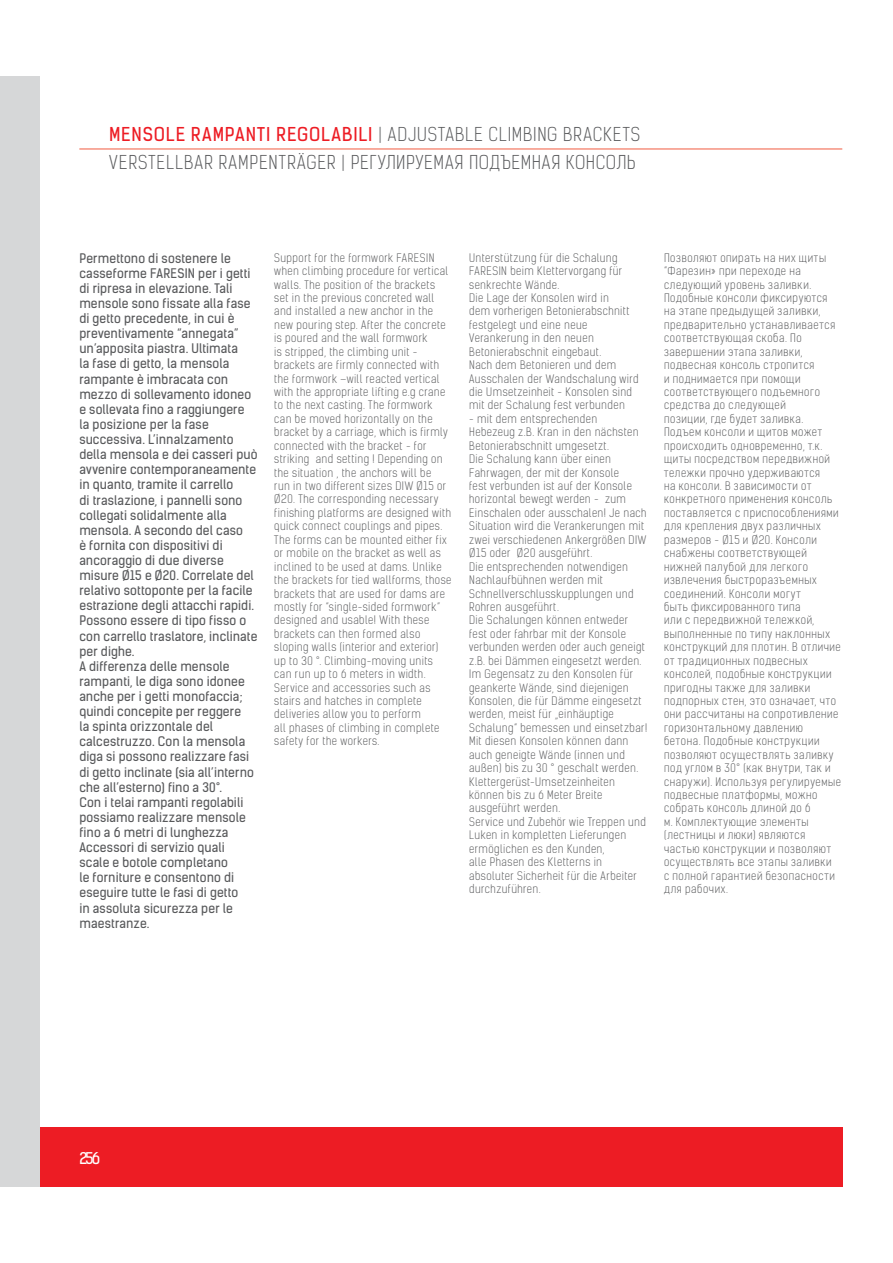
<style>
.page{position:relative;width:893px;height:1263px;background:#fff}
.page>*{position:absolute;margin:0;border:0;box-sizing:border-box;transform-origin:0 0}
.t1{font:300 18.15px "Kelson Sans";letter-spacing:.045em;color:#58595b}
.t2{font:18.15px "Kelson Sans Light RU";letter-spacing:.03em;color:#58595b}
.t3{font:15.45px "Kelson Sans";color:#fff}
.t4{font:12.6px/15.1px "Kelson Sans";letter-spacing:.01em;color:#58595b}
.t5{font:300 11.25px/13.5px "Kelson Sans";letter-spacing:.04em;color:#58595b}
.t6{font:11.25px/13.5px "Kelson Sans Light RU";letter-spacing:.055em;color:#58595b}
.s1{font-weight:400;color:#ed1c24}
.s2{font-family:"Kelson Sans";font-weight:300}
</style>
<div class="page">
<div style="left:0;top:1127px;width:842px;height:60px;background:#ed1c24"></div>
<hr style="left:79px;top:149px;width:763px;height:1px;background:#f15a40">
<div style="left:0;top:76px;width:40px;height:1111px;background:#d6d7d8"></div>
<h1 class="t1" style="left:109px;top:126px;width:532px"><span class="s1">MENSOLE RAMPANTI REGOLABILI</span> | ADJUSTABLE CLIMBING BRACKETS</h1>
<h1 class="t2" style="left:109px;top:153px;width:528px"><span class="s2">VERSTELLBAR RAMPENTRÄGER |</span> РЕГУЛИРУЕМАЯ ПОДЪЕМНАЯ КОНСОЛЬ</h1>
<p class="t4" style="left:79px;top:252px;width:180px">Permettono di sostenere le casseforme FARESIN per i getti di ripresa in elevazione. Tali mensole sono fissate alla fase di getto precedente, in cui è preventivamente “annegata” un’apposita piastra. Ultimata<br>la fase di getto, la mensola rampante è imbracata con mezzo di sollevamento idoneo e sollevata fino a raggiungere la posizione per la fase successiva. L’innalzamento della mensola e dei casseri può avvenire contemporaneamente in quanto, tramite il carrello<br>di traslazione, i pannelli sono collegati solidalmente alla mensola. A secondo del caso<br>è fornita con dispositivi di ancoraggio di due diverse misure Ø15 e Ø20. Correlate del relativo sottoponte per la facile estrazione degli attacchi rapidi.<br>Possono essere di tipo fisso o con carrello traslatore, inclinate per dighe.<br>A differenza delle mensole rampanti, le diga sono idonee anche per i getti monofaccia; quindi concepite per reggere<br>la spinta orizzontale del calcestruzzo. Con la mensola diga si possono realizzare fasi di getto inclinate (sia all’interno che all’esterno) fino a 30°.<br>Con i telai rampanti regolabili possiamo realizzare mensole fino a 6 metri di lunghezza<br>Accessori di servizio quali scale e botole completano<br>le forniture e consentono di eseguire tutte le fasi di getto<br>in assoluta sicurezza per le maestranze.</p>
<p class="t5" style="left:469px;top:251px;width:171px">Unterstützung für die Schalung<br>FARESIN beim Klettervorgang für senkrechte Wände.<br>Die Lage der Konsolen wird in<br>dem vorherigen Betonierabschnitt festgelegt und eine neue<br>Verankerung in den neuen<br>Betonierabschnit eingebaut.<br>Nach dem Betonieren und dem<br>Ausschalen der Wandschalung wird die Umsetzeinheit - Konsolen sind mit der Schalung fest verbunden</p>
<p class="t5" style="left:274px;top:251px;width:179px">Support for the formwork FARESIN when climbing procedure for vertical walls. The position of the brackets set in the previous concreted wall and installed a new anchor in the new pouring step. After the concrete is poured and the wall formwork<br>is stripped, the climbing unit - brackets are firmly connected with the formwork –will reacted vertical with the appropriate lifting e.g crane to the next casting. The formwork can be moved horizontally on the bracket by a carriage, which is firmly connected with the bracket - for striking and setting ! Depending on the situation , the anchors will be<br>run in two different sizes DIW Ø15 or Ø20. The corresponding necessary finishing platforms are designed with quick connect couplings and pipes.<br>The forms can be mounted either fix or mobile on the bracket as well as inclined to be used at dams. Unlike the brackets for tied wallforms, those brackets that are used for dams are mostly for “single-sided formwork” designed and usable! With these brackets can then formed also sloping walls (interior and exterior) up to 30 °. Climbing-moving units can run up to 6 meters in width.<br>Service and accessories such as stairs and hatches in complete deliveries allow you to perform<br>all phases of climbing in complete safety for the workers.</p>
<p class="t6" style="left:664px;top:251px;width:178px">Позволяют опирать на них щиты “Фарезин» при переходе на следующий уровень заливки.<br>Подобные консоли фиксируются на этапе предыдущей заливки, предварительно устанавливается соответствующая скоба. По завершении этапа заливки, подвесная консоль стропится<br>и поднимается при помощи соответствующего подъемного средства до следующей<br>позиции, где будет заливка.<br>Подъем консоли и щитов может происходить одновременно, т.к. щиты посредством передвижной тележки прочно удерживаются<br>на консоли. В зависимости от конкретного применения консоль поставляется с приспособлениями для крепления двух различных размеров - Ø15 и Ø20. Консоли снабжены соответствующей нижней палубой для легкого извлечения быстроразъемных соединений. Консоли могут<br>быть фиксированного типа<br>или с передвижной тележкой, выполненные по типу наклонных конструкций для плотин. В отличие от традиционных подвесных консолей, подобные конструкции пригодны также для заливки подпорных стен, это означает, что они рассчитаны на сопротивление горизонтальному давлению бетона. Подобные конструкции позволяют осуществлять заливку под углом в 30° (как внутри, так и снаружи). Используя регулируемые подвесные платформы, можно собрать консоль длиной до 6<br>м. Комплектующие элементы (лестницы и люки) являются частью конструкции и позволяют осуществлять все этапы заливки<br>с полной гарантией безопасности для рабочих.</p>
<p class="t5" style="left:469px;top:413px;width:179px">- mit dem entsprechenden<br>Hebezeug z.B. Kran in den nächsten<br>Betonierabschnitt umgesetzt.<br>Die Schalung kann über einen<br>Fahrwagen, der mit der Konsole<br>fest verbunden ist auf der Konsole horizontal bewegt werden - zum<br>Einschalen oder ausschalen! Je nach<br>Situation wird die Verankerungen mit zwei verschiedenen Ankergrößen DIW<br>Ø15 oder Ø20 ausgeführt.<br>Die entsprechenden notwendigen<br>Nachlaufbühnen werden mit<br>Schnellverschlusskupplungen und<br>Rohren ausgeführt.<br>Die Schalungen können entweder fest oder fahrbar mit der Konsole verbunden werden oder auch geneigt z.B. bei Dämmen eingesetzt werden.<br>Im Gegensatz zu den Konsolen für geankerte Wände, sind diejenigen<br>Konsolen, die für Dämme eingesetzt werden, meist für „einhäuptige<br>Schalung“ bemessen und einsetzbar!<br>Mit diesen Konsolen können dann auch geneigte Wände (innen und außen) bis zu 30 ° geschalt werden.<br>Klettergerüst-Umsetzeinheiten können bis zu 6 Meter Breite ausgeführt werden.<br>Service und Zubehör wie Treppen und<br>Luken in kompletten Lieferungen ermöglichen es den Kunden,<br>alle Phasen des Kletterns in absoluter Sicherheit für die Arbeiter durchzuführen.</p>
<h2 class="t3" style="left:79px;top:1152px;width:22px">256</h2>
</div>
